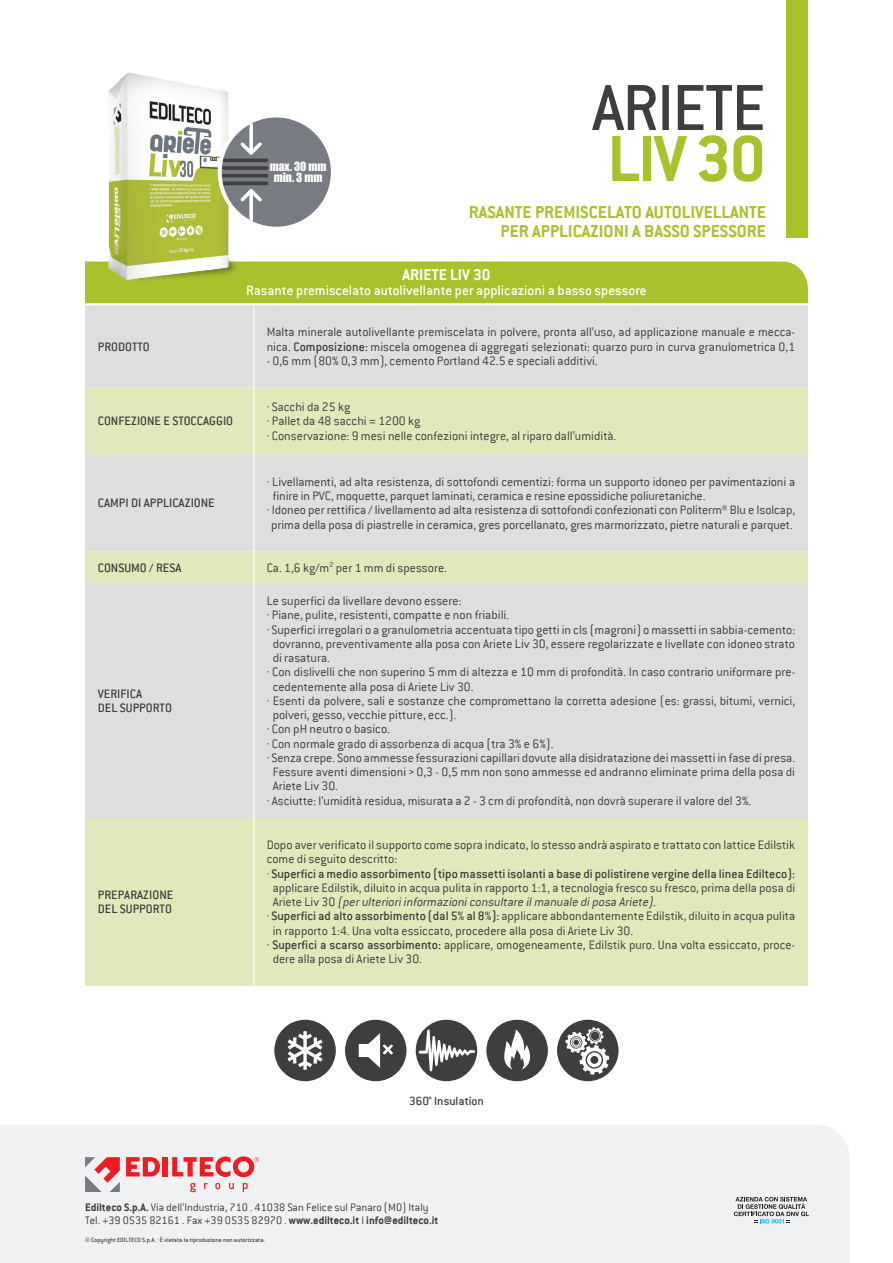
<style>
.page{position:relative;width:893px;height:1263px;background:#fff}
.page>*{position:absolute;margin:0;border:0;box-sizing:border-box;transform-origin:0 0}
.t1{font:500 71.4px "Conduit ITC";letter-spacing:-.025em;color:#3e3e3f}
.t2{font:700 71.4px "Conduit ITC";color:#aac12c}
.t3{font:700 19.05px/19px "Conduit ITC";color:#aac12c;text-align:right}
.t4{font:700 17.25px "Conduit ITC";color:#fff}
.t5{font:500 15px "Conduit ITC";color:#fff}
.t6{font:300 13.5px/14.2px "Conduit ITC";color:#3e3e3f}
.t7{font:500 13.5px/14.2px "Conduit ITC";color:#3e3e3f}
.t8{font:italic 300 13.5px "Conduit ITC";color:#3e3e3f}
.t9{font:500 13.05px "Conduit ITC";color:#3e3e3f}
.t10{font:300 12px/12.8px "Conduit ITC";color:#3e3e3f}
.t11{font:11.7px/10.6px "Impact";color:#fff;text-align:center}
.t12{font:500 6.75px "Conduit ITC";color:#3e3e3f}
.s1{font-weight:500}
.s2{font-family:"Bebas Neue Pro";font-weight:400}
.s3{font-weight:300}
.s4{font-style:normal}
.s5{font-weight:700}
</style>
<div class="page">
<div style="left:787px;top:0;width:21px;height:237px;background:#aac12c"></div>
<div style="left:0;top:1125px;width:850px;height:138px;background:#f0f1f2"></div>
<svg style="left:85px;top:1157px;width:35px;height:35px"></svg>
<svg style="left:126px;top:1157px;width:34px;height:19px"></svg>
<div style="left:163px;top:1157px;width:5px;height:19px;background:#ee1d23"></div>
<svg style="left:190px;top:1183px;width:58px;height:9px"></svg>
<svg style="left:172px;top:1156px;width:87px;height:21px"></svg>
<svg style="left:734px;top:1197px;width:75px;height:26px"></svg>
<div style="left:274px;top:1020px;width:62px;height:61px;background:#3e3e3f;border-radius:50%"></div>
<svg style="left:287px;top:1031px;width:36px;height:39px"></svg>
<div style="left:486px;top:1020px;width:62px;height:61px;background:#3e3e3f;border-radius:50%"></div>
<svg style="left:504px;top:1029px;width:26px;height:40px"></svg>
<div style="left:345px;top:1020px;width:61px;height:61px;background:#3e3e3f;border-radius:50%"></div>
<svg style="left:359px;top:1033px;width:34px;height:35px"></svg>
<div style="left:557px;top:1020px;width:62px;height:61px;background:#3e3e3f;border-radius:50%"></div>
<svg style="left:565px;top:1027px;width:44px;height:48px"></svg>
<div style="left:416px;top:1020px;width:61px;height:61px;background:#3e3e3f;border-radius:50%"></div>
<svg style="left:419px;top:1029px;width:56px;height:42px"></svg>
<div style="left:85px;top:261px;width:723px;height:42px;background:#aac12c"></div>
<div style="left:85px;top:305px;width:723px;height:82px;background:#dddee0"></div>
<svg style="left:85px;top:387px;width:723px;height:599px;background:#dee2cf"></svg>
<hr style="left:253px;top:305px;width:1px;height:82px;background:#fff">
<hr style="left:253px;top:387px;width:1px;height:68px;background:#fff">
<hr style="left:253px;top:455px;width:1px;height:96px;background:#fff">
<hr style="left:253px;top:551px;width:1px;height:32px;background:#fff">
<hr style="left:253px;top:583px;width:1px;height:235px;background:#fff">
<hr style="left:253px;top:818px;width:1px;height:168px;background:#fff">
<img style="left:104px;top:72px;width:135px;height:210px">
<div style="left:221px;top:117px;width:111px;height:110px;background:#787c82;border-radius:50%"></div>
<svg style="left:241px;top:189px;width:21px;height:32px"></svg>
<svg style="left:241px;top:123px;width:21px;height:32px"></svg>
<hr style="left:222px;top:174px;width:46px;height:3px;background:#3e3e3f;border-radius:2px">
<svg style="left:222px;top:166px;width:46px;height:4px"></svg>
<hr style="left:222px;top:159px;width:46px;height:3px;background:#3e3e3f;border-radius:2px">
<hr style="left:222px;top:182px;width:46px;height:3px;background:#3e3e3f;border-radius:2px">
<div style="left:218px;top:114px;width:117px;height:117px;border:4px solid #fff;border-radius:50%"></div>
<p class="t11" style="left:270px;top:161px;width:58px">MAX. 30 MM<br>MIN. 3 MM</p>
<h1 class="t1" style="left:592px;top:68px;width:175px">ARIETE</h1>
<h1 class="t2" style="left:607px;top:117px;width:160px">LIV 30</h1>
<h2 class="t3" style="left:469px;top:202px;width:299px">RASANTE PREMISCELATO AUTOLIVELLANTE<br>PER APPLICAZIONI A BASSO SPESSORE</h2>
<p class="t7" style="left:98px;top:339px;width:53px">PRODOTTO</p>
<p class="t7" style="left:98px;top:414px;width:137px">CONFEZIONE E STOCCAGGIO</p>
<p class="t7" style="left:98px;top:496px;width:118px">CAMPI DI APPLICAZIONE</p>
<p class="t4" style="left:402px;top:265px;width:90px">ARIETE LIV 30</p>
<p class="t5" style="left:246px;top:282px;width:402px">Rasante premiscelato autolivellante per applicazioni a basso spessore</p>
<p class="t6" style="left:267px;top:325px;width:530px">Malta minerale autolivellante premiscelata in polvere, pronta all’uso, ad applicazione manuale e mecca&shy;nica. <span class="s1">Composizione:</span> miscela omogenea di aggregati selezionati: quarzo puro in curva granulometrica 0,1</p>
<p class="t6" style="left:267px;top:354px;width:333px">- 0,6 mm (80% 0,3 mm), cemento Portland 42.5 e speciali additivi.</p>
<p class="t6" style="left:267px;top:400px;width:351px">· Sacchi da 25 kg<br>· Pallet da 48 sacchi = 1200 kg<br>· Conservazione: 9 mesi nelle confezioni integre, al riparo dall’umidità.</p>
<p class="t6" style="left:267px;top:475px;width:530px">· Livellamenti, ad alta resistenza, di sottofondi cementizi: forma un supporto idoneo per pavimentazioni a</p>
<p class="t6" style="left:273px;top:489px;width:434px">finire in PVC, moquette, parquet laminati, ceramica e resine epossidiche poliuretaniche.</p>
<p class="t6" style="left:267px;top:503px;width:530px">· Idoneo per rettifica / livellamento ad alta resistenza di sottofondi confezionati con Politerm® Blu e Isolcap,</p>
<p class="t6" style="left:271px;top:517px;width:523px">prima della posa di piastrelle in ceramica, gres porcellanato, gres marmorizzato, pietre naturali e parquet.</p>
<p class="t7" style="left:98px;top:560px;width:85px">CONSUMO / RESA</p>
<p class="t6" style="left:267px;top:560px;width:182px">Ca. 1,6 kg/m<sup>2</sup> per 1 mm di spessore.</p>
<p class="t7" style="left:98px;top:686px;width:76px">VERIFICA<br>DEL SUPPORTO</p>
<p class="t7" style="left:98px;top:888px;width:77px">PREPARAZIONE<br>DEL SUPPORTO</p>
<p class="t6" style="left:267px;top:594px;width:196px">Le superfici da livellare devono essere:</p>
<p class="t6" style="left:267px;top:608px;width:244px">· Piane, pulite, resistenti, compatte e non friabili.</p>
<p class="t6" style="left:267px;top:622px;width:530px">· Superfici irregolari o a granulometria accentuata tipo getti in cls (magroni) o massetti in sabbia-cemento:</p>
<p class="t6" style="left:273px;top:636px;width:524px">dovranno, preventivamente alla posa con Ariete Liv 30, essere regolarizzate e livellate con idoneo strato</p>
<p class="t6" style="left:273px;top:651px;width:59px">di rasatura.</p>
<p class="t6" style="left:267px;top:665px;width:530px">· Con dislivelli che non superino 5 mm di altezza e 10 mm di profondità. In caso contrario uniformare pre-</p>
<p class="t6" style="left:273px;top:679px;width:202px">cedentemente alla posa di Ariete Liv 30.</p>
<p class="t6" style="left:267px;top:693px;width:530px">· Esenti da polvere, sali e sostanze che compromettano la corretta adesione (es: grassi, bitumi, vernici,</p>
<p class="t6" style="left:273px;top:708px;width:185px">polveri, gesso, vecchie pitture, ecc.).</p>
<p class="t6" style="left:267px;top:722px;width:125px">· Con pH neutro o basico.</p>
<p class="t6" style="left:267px;top:736px;width:288px">· Con normale grado di assorbenza di acqua (tra 3% e 6%).</p>
<p class="t6" style="left:267px;top:751px;width:530px">· Senza crepe. Sono ammesse fessurazioni capillari dovute alla disidratazione dei massetti in fase di presa.</p>
<p class="t6" style="left:273px;top:765px;width:524px">Fessure aventi dimensioni <span class="s2">&gt;</span> 0,3 - 0,5 mm non sono ammesse ed andranno eliminate prima della posa di</p>
<p class="t6" style="left:273px;top:779px;width:67px">Ariete Liv 30.</p>
<p class="t6" style="left:267px;top:793px;width:486px">· Asciutte: l’umidità residua, misurata a 2 - 3 cm di profondità, non dovrà superare il valore del 3%.</p>
<p class="t6" style="left:267px;top:838px;width:530px">Dopo aver verificato il supporto come sopra indicato, lo stesso andrà aspirato e trattato con lattice Edilstik</p>
<p class="t6" style="left:267px;top:852px;width:132px">come di seguito descritto:</p>
<p class="t7" style="left:267px;top:866px;width:530px"><span class="s3">·</span> Superfici a medio assorbimento (tipo massetti isolanti a base di polistirene vergine della linea Edilteco):</p>
<p class="t6" style="left:273px;top:881px;width:524px">applicare Edilstik, diluito in acqua pulita in rapporto 1:1, a tecnologia fresco su fresco, prima della posa di</p>
<p class="t8" style="left:273px;top:894px;width:387px"><span class="s4">A r i e t e L i v 3 0</span> (perulterioriinformazioniconsultare ilmanuale diposa Ariete).</p>
<p class="t6" style="left:267px;top:909px;width:530px">· <span class="s1">Superfici ad alto assorbimento (dal 5% al 8%):</span> applicare abbondantemente Edilstik, diluito in acqua pulita</p>
<p class="t6" style="left:273px;top:923px;width:362px">in rapporto 1:4. Una volta essiccato, procedere alla posa di Ariete Liv 30.</p>
<p class="t6" style="left:267px;top:937px;width:530px">· <span class="s1">Superfici a scarso assorbimento:</span> applicare, omogeneamente, Edilstik puro. Una volta essiccato, proce-</p>
<p class="t6" style="left:273px;top:952px;width:151px">dere alla posa di Ariete Liv 30.</p>
<p class="t9" style="left:409px;top:1093px;width:76px">360° Insulation</p>
<p class="t10" style="left:85px;top:1201px;width:355px"><span class="s5">Edilteco S.p.A.</span> Via dell’Industria, 710 . 41038 San Felice sul Panaro (MO) Italy<br>Tel. +39 0535 82161 . Fax +39 0535 82970 . <span class="s5">www.edilteco.it</span> I <span class="s5">info@edilteco.it</span></p>
<p class="t12" style="left:85px;top:1236px;width:181px">© Copyright EDILTECO S.p.A. · È vietata la riproduzione non autorizzata.</p>
</div>
